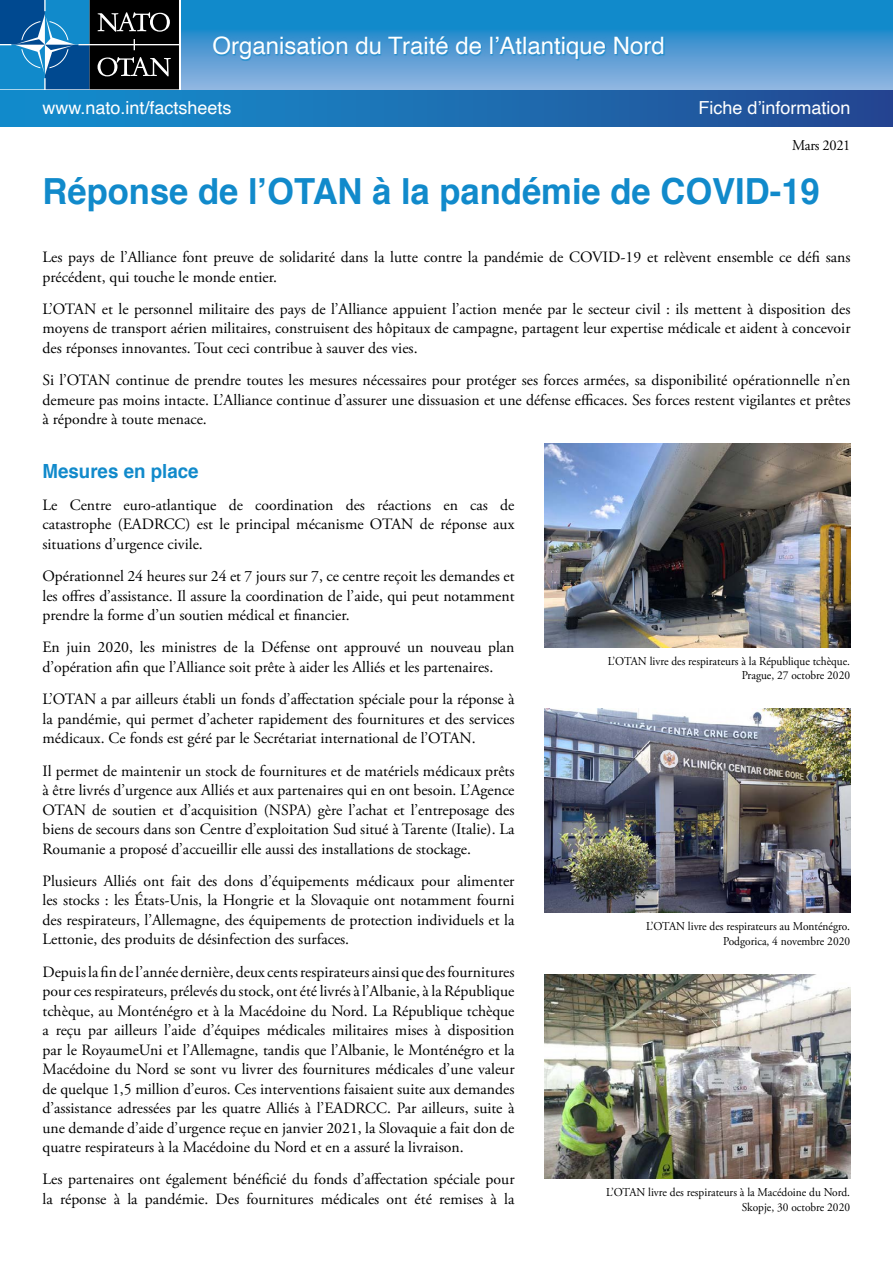
<style>
.page{position:relative;width:893px;height:1263px;background:#fff}
.page>*{position:absolute;margin:0;border:0;box-sizing:border-box;transform-origin:0 0}
.t1{font:700 36px "Helvetica";color:#118acb;scale:.96 1}
.t2{font:24px "Helvetica";color:#fff}
.t3{font:700 19.5px "Helvetica";color:#118acb;scale:.96 1}
.t4{font:18px "Helvetica";color:#fff}
.t5{font:15.75px/19.5px "Adobe Garamond Pro";color:#000;text-align:justify}
.t6{font:15px "Adobe Garamond Pro";letter-spacing:-.02em;color:#000;scale:.96 1}
.t7{font:12px/14.4px "Adobe Garamond Pro";color:#000;text-align:right;scale:.95 1}
</style>
<div class="page">
<svg style="left:181px;top:0;width:712px;height:89px;background:#4298d2"></svg>
<svg style="left:0;top:89px;width:180px;height:2px"></svg>
<svg style="left:0;top:0;width:179px;height:89px;background:#1f4b69"></svg>
<div style="left:213px;top:37px;width:452px;height:24px;background:#118acb;opacity:.75"></div>
<div style="left:0;top:91px;width:893px;height:36px;background:linear-gradient(to right,#1392d0,#254a93)"></div>
<hr style="left:0;top:91px;width:1px;height:36px;background:#118acb">
<img style="left:544px;top:709px;width:306px;height:204px">
<img style="left:544px;top:443px;width:306px;height:204px">
<img style="left:544px;top:974px;width:306px;height:204px">
<h2 class="t2" style="left:213px;top:27px;width:454px">Organisation du Traité de l’Atlantique Nord</h2>
<p class="t4" style="left:43px;top:94px;width:191px">www.nato.int/factsheets</p>
<p class="t4" style="left:698px;top:94px;width:154px">Fiche d’information</p>
<p class="t6" style="left:792px;top:136px;width:62px">Mars 2021</p>
<h1 class="t1" style="left:43px;top:163px;width:811px">Réponse de l’OTAN à la pandémie de COVID-19</h1>
<p class="t5" style="left:43px;top:248px;width:809px">Les pays de l’Alliance font preuve de solidarité dans la lutte contre la pandémie de COVID-19 et relèvent ensemble ce défi sans précédent, qui touche le monde entier.</p>
<p class="t5" style="left:43px;top:300px;width:809px">L’OTAN et le personnel militaire des pays de l’Alliance appuient l’action menée par le secteur civil : ils mettent à disposition des moyens de transport aérien militaires, construisent des hôpitaux de campagne, partagent leur expertise médicale et aident à concevoir des réponses innovantes. Tout ceci contribue à sauver des vies.</p>
<p class="t5" style="left:43px;top:371px;width:809px">Si l’OTAN continue de prendre toutes les mesures nécessaires pour protéger ses forces armées, sa disponibilité opérationnelle n’en demeure pas moins intacte. L’Alliance continue d’assurer une dissuasion et une défense efficaces. Ses forces restent vigilantes et prêtes à répondre à toute menace.</p>
<p class="t3" style="left:43px;top:455px;width:164px">Mesures en place</p>
<p class="t5" style="left:43px;top:496px;width:473px">Le Centre euro-atlantique de coordination des réactions en cas de catastrophe (EADRCC) est le principal mécanisme OTAN de réponse aux situations d’urgence civile.</p>
<p class="t5" style="left:43px;top:567px;width:474px">Opérationnel 24 heures sur 24 et 7 jours sur 7, ce centre reçoit les demandes et les offres d’assistance. Il assure la coordination de l’aide, qui peut notamment prendre la forme d’un soutien médical et financier.</p>
<p class="t5" style="left:43px;top:638px;width:474px">En juin 2020, les ministres de la Défense ont approuvé un nouveau plan d’opération afin que l’Alliance soit prête à aider les Alliés et les partenaires.</p>
<p class="t5" style="left:43px;top:690px;width:474px">L’OTAN a par ailleurs établi un fonds d’affectation spéciale pour la réponse à la pandémie, qui permet d’acheter rapidement des fournitures et des services médicaux. Ce fonds est géré par le Secrétariat international de l’OTAN.</p>
<p class="t5" style="left:43px;top:761px;width:474px">Il permet de maintenir un stock de fournitures et de matériels médicaux prêts à être livrés d’urgence aux Alliés et aux partenaires qui en ont besoin. L’Agence OTAN de soutien et d’acquisition (NSPA) gère l’achat et l’entreposage des biens de secours dans son Centre d’exploitation Sud situé à Tarente (Italie). La Roumanie a proposé d’accueillir elle aussi des installations de stockage.</p>
<p class="t5" style="left:43px;top:871px;width:473px">Plusieurs Alliés ont fait des dons d’équipements médicaux pour alimenter les stocks : les États-Unis, la Hongrie et la Slovaquie ont notamment fourni des respirateurs, l’Allemagne, des équipements de protection individuels et la Lettonie, des produits de désinfection des surfaces.</p>
<p class="t5" style="left:43px;top:962px;width:474px">Depuis la fin de l’année dernière, deux cents respirateurs ainsi que des fournitures pour ces respirateurs, prélevés du stock, ont été livrés à l’Albanie, à la République tchèque, au Monténégro et à la Macédoine du Nord. La République tchèque a reçu par ailleurs l’aide d’équipes médicales militaires mises à disposition par le RoyaumeUni et l’Allemagne, tandis que l’Albanie, le Monténégro et la Macédoine du Nord se sont vu livrer des fournitures médicales d’une valeur de quelque 1,5 million d’euros. Ces interventions faisaient suite aux demandes d’assistance adressées par les quatre Alliés à l’EADRCC. Par ailleurs, suite à une demande d’aide d’urgence reçue en janvier 2021, la Slovaquie a fait don de quatre respirateurs à la Macédoine du Nord et en a assuré la livraison.</p>
<p class="t5" style="left:43px;top:1170px;width:473px">Les partenaires ont également bénéficié du fonds d’affectation spéciale pour la réponse à la pandémie. Des fournitures médicales ont été remises à la</p>
<p class="t7" style="left:608px;top:654px;width:257px">L’OTAN livre des respirateurs à la République tchèque.<br>Prague, 27 octobre 2020</p>
<p class="t7" style="left:646px;top:920px;width:216px">L’OTAN livre des respirateurs au Monténégro.<br>Podgorica, 4 novembre 2020</p>
<p class="t7" style="left:606px;top:1185px;width:258px">L’OTAN livre des respirateurs à la Macédoine du Nord.<br>Skopje, 30 octobre 2020</p>
</div>
